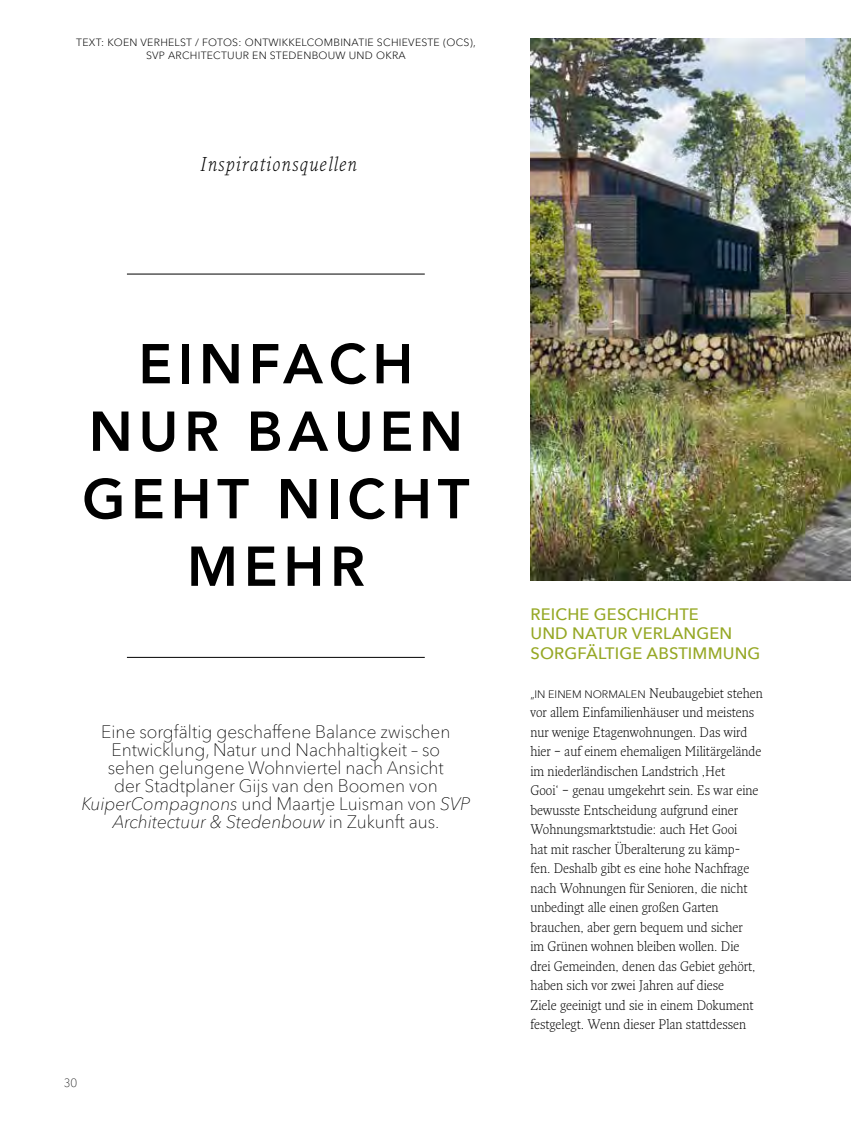
<style>
.page{position:relative;width:851px;height:1127px;background:#fff}
.page>*{position:absolute;margin:0;border:0;box-sizing:border-box;transform-origin:0 0}
.t1{font:800 55.5px/67.5px "Avenir LT Std";letter-spacing:.1em;color:#000;text-align:center}
.t2{font:italic 300 19.5px "Fresco Pro";letter-spacing:.06em;color:#000}
.t3{font:100 18px/18px "Avenir Next LT Pro";color:#000;text-align:center}
.t4{font:500 16.5px/19.5px "Avenir Next";letter-spacing:.01em;color:#96a825}
.t5{font:300 13.5px/19.5px "Fresco Pro";color:#000}
.t6{font:100 12px "Avenir Next LT Pro";color:#000}
.t7{font:300 10.5px/13.5px "Avenir Next LT Pro";letter-spacing:.025em;color:#000;text-align:center}
.s1{font-style:italic}
.s2{font-family:"Avenir Next LT Pro";font-size:10.8px}
</style>
<div class="page">
<hr style="left:127px;top:657px;width:297px;height:1px;background:#000">
<hr style="left:127px;top:274px;width:297px;height:1px;background:#000">
<img style="left:530px;top:38px;width:320px;height:543px">
<p class="t7" style="left:76px;top:35px;width:401px">TEXT: KOEN VERHELST / FOTOS: ONTWIKKELCOMBINATIE SCHIEVESTE (OCS),<br>SVP ARCHITECTUUR EN STEDENBOUW UND OKRA</p>
<h2 class="t2" style="left:201px;top:151px;width:158px">Inspirationsquellen</h2>
<h1 class="t1" style="left:82px;top:330px;width:389px">EINFACH<br>NUR BAUEN<br>GEHT NICHT<br>MEHR</h1>
<p class="t3" style="left:82px;top:722px;width:390px">Eine sorgfältig geschaffene Balance zwischen Entwicklung, Natur und Nachhaltigkeit – so<br>sehen gelungene Wohnviertel nach Ansicht<br>der Stadtplaner Gijs van den Boomen von <span class="s1">KuiperCompagnons</span> und Maartje Luisman von <span class="s1">SVP Architectuur &amp; Stedenbouw</span> in Zukunft aus.</p>
<p class="t6" style="left:64px;top:1075px;width:15px">30</p>
<p class="t4" style="left:530px;top:603px;width:231px">REICHE GESCHICHTE<br>UND NATUR VERLANGEN<br>SORGFÄLTIGE ABSTIMMUNG</p>
<p class="t5" style="left:530px;top:683px;width:234px"><span class="s2">„IN EINEM NORMALEN</span> Neubaugebiet stehen vor allem Einfamilienhäuser und meistens nur wenige Etagenwohnungen. Das wird hier – auf einem ehemaligen Militärgelände im niederländischen Landstrich ‚Het<br>Gooi‘ – genau umgekehrt sein. Es war eine bewusste Entscheidung aufgrund einer Wohnungsmarktstudie: auch Het Gooi<br>hat mit rascher Überalterung zu kämp&shy;fen. Deshalb gibt es eine hohe Nachfrage nach Wohnungen für Senioren, die nicht unbedingt alle einen großen Garten brauchen, aber gern bequem und sicher<br>im Grünen wohnen bleiben wollen. Die drei Gemeinden, denen das Gebiet gehört, haben sich vor zwei Jahren auf diese<br>Ziele geeinigt und sie in einem Dokument festgelegt. Wenn dieser Plan stattdessen</p>
</div>
